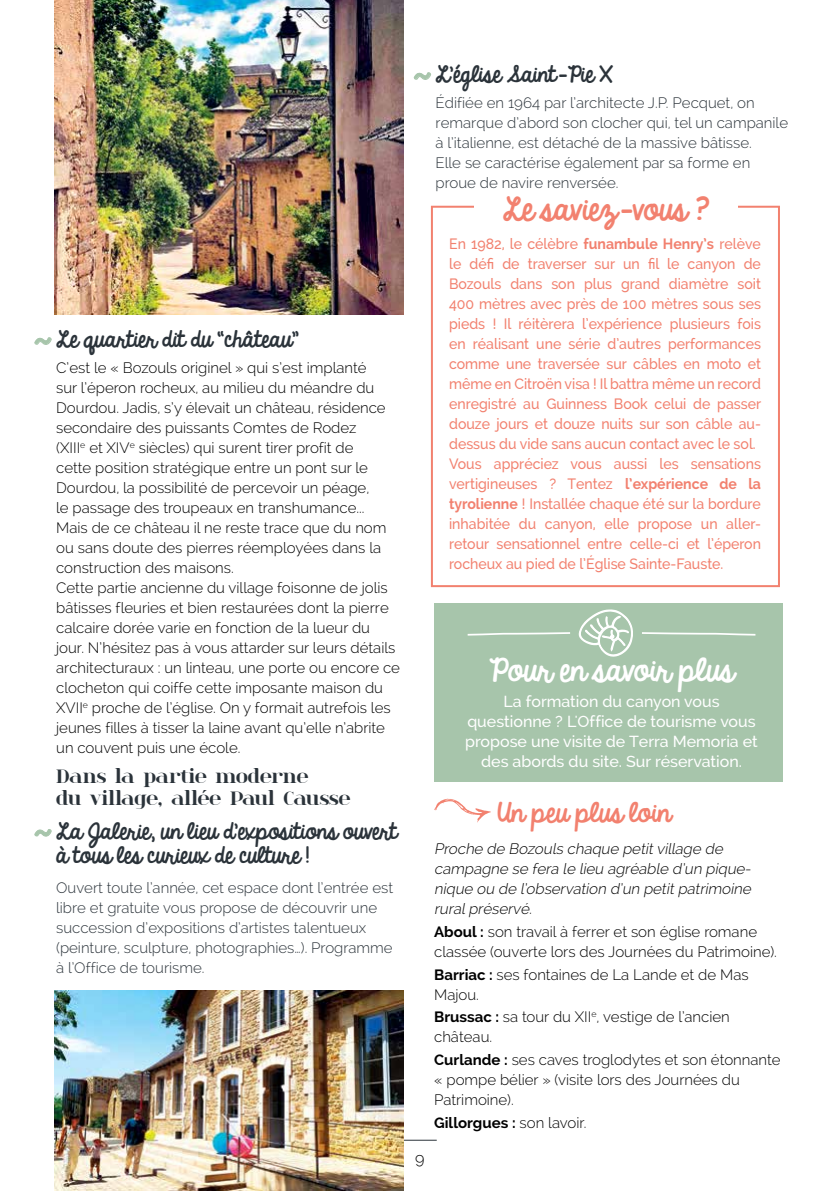
<style>
.page{position:relative;width:840px;height:1191px;background:#fff}
.page>*{position:absolute;margin:0;border:0;box-sizing:border-box;transform-origin:0 0}
.t1{font:28px "KG Always A Good Time BURLAT";color:#fff}
.t2{font:28px "KG Always A Good Time BURLAT";color:#f2816f}
.t3{font:24px "KG Always A Good Time BURLAT";color:#f2816f}
.t4{font:20px/24px "KG Always A Good Time BURLAT";color:#2b333a}
.t5{font:700 20px/22px "spinwerad";color:#2b333a}
.t6{font:500 16px/20px "Raleway";color:#fff;text-align:center}
.t7{font:300 16px "Raleway";color:#000}
.t8{font:300 15px/20px "Raleway";color:#000}
.t9{font:500 15px/20px "Raleway";color:#f2816f;scale:.94 1}
.t10{font:300 15px/20px "Raleway";color:#2b333a}
.t11{font:italic 300 15px/20px "Raleway";color:#000}
.t12{font:700 15px "Raleway";color:#000}
.s1{font-size:36px;color:#a7c5ab}
.s2{font-weight:700}
.s3{font-weight:300}
</style>
<div class="page">
<hr style="left:403px;top:1139px;width:33px;height:1px;background:#2b333a">
<div style="left:430px;top:206px;width:349px;height:381px;border:2px solid #f2816f"></div>
<div style="left:474px;top:188px;width:263px;height:32px;background:#fff"></div>
<svg style="left:434px;top:798px;width:56px;height:24px"></svg>
<img style="left:54px;top:0;width:349px;height:315px">
<img style="left:54px;top:990px;width:349px;height:201px">
<div style="left:434px;top:603px;width:348px;height:178px;background:#a7c5ab"></div>
<svg style="left:467px;top:632px;width:103px;height:4px"></svg>
<svg style="left:642px;top:632px;width:114px;height:4px"></svg>
<svg style="left:578px;top:609px;width:55px;height:48px"></svg>
<h3 class="t4" style="left:33px;top:328px;width:267px"><span class="s1">~</span> Le quartier dit du “château"</h3>
<p class="t8" style="left:56px;top:357px;width:345px">C’est le « Bozouls originel » qui s’est implanté<br>sur l’éperon rocheux, au milieu du méandre du Dourdou. Jadis, s’y élevait un château, résidence secondaire des puissants Comtes de Rodez<br>(XIII<sup>e</sup> et XIV<sup>e</sup> siècles) qui surent tirer profit de<br>cette position stratégique entre un pont sur le Dourdou, la possibilité de percevoir un péage,<br>le passage des troupeaux en transhumance...<br>Mais de ce château il ne reste trace que du nom ou sans doute des pierres réemployées dans la construction des maisons.<br>Cette partie ancienne du village foisonne de jolis bâtisses fleuries et bien restaurées dont la pierre calcaire dorée varie en fonction de la lueur du jour. N’hésitez pas à vous attarder sur leurs détails architecturaux : un linteau, une porte ou encore ce clocheton qui coiffe cette imposante maison du XVII<sup>e</sup> proche de l’église. On y formait autrefois les jeunes filles à tisser la laine avant qu’elle n’abrite un couvent puis une école.</p>
<h3 class="t5" style="left:56px;top:764px;width:296px">Dans la partie moderne<br>du village, allée Paul Causse</h3>
<h3 class="t4" style="left:56px;top:820px;width:342px;text-indent:-23px"><span class="s1">~</span> La Galerie, un lieu d’expositions ouvert à tous les curieux de culture !</h3>
<p class="t10" style="left:56px;top:877px;width:338px">Ouvert toute l’année, cet espace dont l’entrée est libre et gratuite vous propose de découvrir une succession d’expositions d’artistes talentueux (peinture, sculpture, photographies…). Programme à l’Office de tourisme.</p>
<h3 class="t4" style="left:412px;top:64px;width:201px"><span class="s1">~</span> L’église Saint-Pie X</h3>
<p class="t10" style="left:435px;top:93px;width:354px">Édifiée en 1964 par l’architecte J.P. Pecquet, on remarque d’abord son clocher qui, tel un campanile à l’italienne, est détaché de la massive bâtisse.<br>Elle se caractérise également par sa forme en proue de navire renversée.</p>
<h1 class="t2" style="left:502px;top:188px;width:208px">Le saviez-vous ?</h1>
<p class="t9" style="left:449px;top:234px;width:333px">En 1982, le célèbre <span class="s2">funambule Henry’s</span> relève le défi de traverser sur un fil le canyon de Bozouls dans son plus grand diamètre soit 400 mètres avec près de 100 mètres sous ses pieds ! Il réitèrera l’expérience plusieurs fois en réalisant une série d’autres performances comme une traversée sur câbles en moto et même en Citroën visa ! Il battra même un record enregistré au Guinness Book celui de passer douze jours et douze nuits sur son câble au&shy;dessus du vide sans aucun contact avec le sol.<br>Vous appréciez vous aussi les sensations vertigineuses ? Tentez <span class="s2">l’expérience de la tyrolienne</span> ! Installée chaque été sur la bordure inhabitée du canyon, elle propose un aller&shy;retour sensationnel entre celle-ci et l’éperon rocheux au pied de l’Église Sainte-Fauste.</p>
<h1 class="t1" style="left:488px;top:649px;width:246px">Pour en savoir plus</h1>
<p class="t6" style="left:465px;top:691px;width:294px">La formation du canyon vous questionne ? L'Office de tourisme vous propose une visite de Terra Memoria et des abords du site. Sur réservation.</p>
<p class="t7" style="left:415px;top:1149px;width:11px">9</p>
<h2 class="t3" style="left:497px;top:795px;width:175px">Un peu plus loin</h2>
<p class="t11" style="left:434px;top:838px;width:321px">Proche de Bozouls chaque petitvillage de campagne se fera le lieu agréable d’un pique&shy;nique ou de l’observation d’un petitpatrimoine ruralpréservé.</p>
<p class="t8" style="left:434px;top:921px;width:344px"><span class="s2">Aboul :</span> son travail à ferrer et son église romane classée (ouverte lors des Journées du Patrimoine).</p>
<p class="t8" style="left:434px;top:964px;width:316px"><span class="s2">Barriac :</span> ses fontaines de La Lande et de Mas<br>Majou.</p>
<p class="t8" style="left:434px;top:1007px;width:297px"><span class="s2">Brussac :</span> sa tour du XII<sup>e</sup>, vestige de l’ancien château.</p>
<p class="t8" style="left:434px;top:1049px;width:348px"><span class="s2">Curlande :</span> ses caves troglodytes et son étonnante « pompe bélier » (visite lors des Journées du<br>Patrimoine).</p>
<p class="t12" style="left:434px;top:1114px;width:154px">Gillorgues : <span class="s3">son lavoir.</span></p>
</div>
